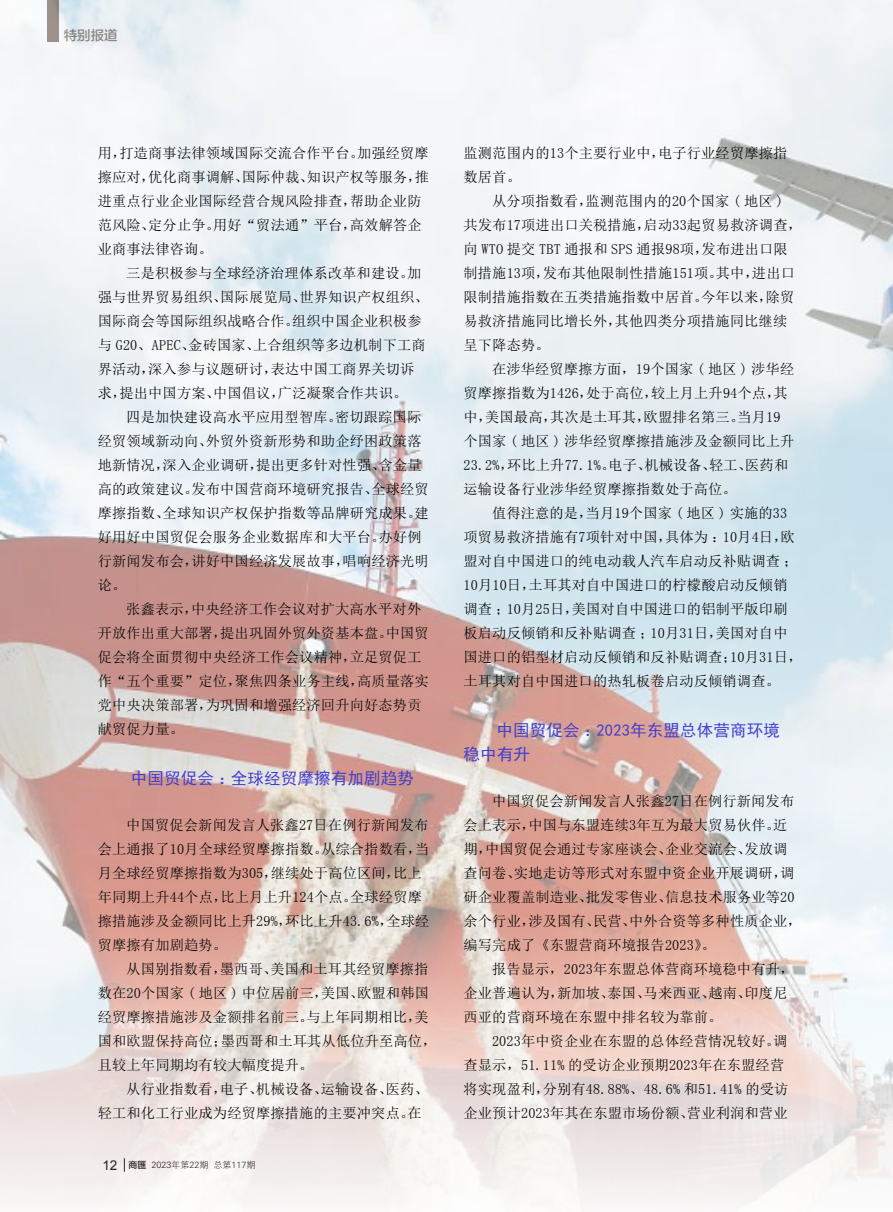
<style>
.page{position:relative;width:893px;height:1212px;background:#fff}
.page>*{position:absolute;margin:0;border:0;box-sizing:border-box;transform-origin:0 0}
.正文{font:16.5px/24px "Sim Hei";letter-spacing:.01em;color:#423fce}
.正文-2{font:14.25px/24px "Sim Sun";letter-spacing:.01em;color:#000}
.t1{font:13.5px "FZLTZHK GBK1 0";color:#553e2d}
.t2{font:9px "FZXH1 JW GB1 0";color:#231f20}
.s1{font-family:"Arial";font-size:13.5px}
.s2{font-family:"FZLTZHK GBK1 0"}
</style>
<div class="page">
<img style="left:0;top:0;width:893px;height:1206px">
<p class="t1" style="left:64px;top:28px;width:55px">特别报道</p>
<p class="正文-2" style="left:98px;top:141px;width:333px">用，打造商事法律领域国际交流合作平台。加强经贸摩擦应对，优化商事调解、国际仲裁、知识产权等服务，推进重点行业企业国际经营合规风险排查，帮助企业防范风险、定分止争。用好“贸法通”平台，高效解答企业商事法律咨询。</p>
<p class="正文-2" style="left:98px;top:261px;width:333px;text-indent:28px">三是积极参与全球经济治理体系改革和建设。加强与世界贸易组织、国际展览局、世界知识产权组织、国际商会等国际组织战略合作。组织中国企业积极参与 G20、APEC、金砖国家、上合组织等多边机制下工商界活动，深入参与议题研讨，表达中国工商界关切诉求，提出中国方案、中国倡议，广泛凝聚合作共识。</p>
<p class="正文-2" style="left:98px;top:405px;width:333px;text-indent:28px">四是加快建设高水平应用型智库。密切跟踪国际经贸领域新动向、外贸外资新形势和助企纾困政策落地新情况，深入企业调研，提出更多针对性强、含金量高的政策建议。发布中国营商环境研究报告、全球经贸摩擦指数、全球知识产权保护指数等品牌研究成果。建好用好中国贸促会服务企业数据库和大平台。办好例行新闻发布会，讲好中国经济发展故事，唱响经济光明论。</p>
<p class="正文-2" style="left:98px;top:597px;width:333px;text-indent:28px">张鑫表示，中央经济工作会议对扩大高水平对外开放作出重大部署，提出巩固外贸外资基本盘。中国贸促会将全面贯彻中央经济工作会议精神，立足贸促工作“五个重要”定位，聚焦四条业务主线，高质量落实党中央决策部署，为巩固和增强经济回升向好态势贡献贸促力量。</p>
<p class="正文" style="left:131px;top:766px;width:285px">中国贸促会：全球经贸摩擦有加剧趋势</p>
<p class="正文-2" style="left:98px;top:813px;width:333px;text-indent:28px">中国贸促会新闻发言人张鑫27日在例行新闻发布会上通报了10月全球经贸摩擦指数。从综合指数看，当月全球经贸摩擦指数为305，继续处于高位区间，比上年同期上升44个点，比上月上升124个点。全球经贸摩擦措施涉及金额同比上升29%，环比上升43.6%，全球经贸摩擦有加剧趋势。</p>
<p class="正文-2" style="left:98px;top:957px;width:340px;text-indent:28px">从国别指数看，墨西哥、美国和土耳其经贸摩擦指数在20个国家 ( 地区 ) 中位居前三，美国、欧盟和韩国经贸摩擦措施涉及金额排名前三。与上年同期相比，美国和欧盟保持高位；墨西哥和土耳其从低位升至高位，且较上年同期均有较大幅度提升。</p>
<p class="正文-2" style="left:98px;top:1077px;width:332px;text-indent:28px">从行业指数看，电子、机械设备、运输设备、医药、轻工和化工行业成为经贸摩擦措施的主要冲突点。在</p>
<p class="t2" style="left:102px;top:1160px;width:154px"><span class="s1">12</span> <span class="s2">商匯</span> 2023年第22期 总第117期</p>
<p class="正文-2" style="left:463px;top:141px;width:325px">监测范围内的13个主要行业中，电子行业经贸摩擦指数居首。</p>
<p class="正文-2" style="left:463px;top:189px;width:340px;text-indent:28px">从分项指数看，监测范围内的20个国家 ( 地区 )<br>共发布17项进出口关税措施，启动33起贸易救济调查，向 WTO 提交 TBT 通报和 SPS 通报98项，发布进出口限制措施13项，发布其他限制性措施151项。其中，进出口限制措施指数在五类措施指数中居首。今年以来，除贸易救济措施同比增长外，其他四类分项措施同比继续呈下降态势。</p>
<p class="正文-2" style="left:463px;top:357px;width:332px;text-indent:28px">在涉华经贸摩擦方面，19个国家 ( 地区 ) 涉华经贸摩擦指数为1426，处于高位，较上月上升94个点，其中，美国最高，其次是土耳其，欧盟排名第三。当月19个国家 ( 地区 ) 涉华经贸摩擦措施涉及金额同比上升<br>23.2%，环比上升77.1%。电子、机械设备、轻工、医药和运输设备行业涉华经贸摩擦指数处于高位。</p>
<p class="正文-2" style="left:463px;top:501px;width:340px;text-indent:28px">值得注意的是，当月19个国家 ( 地区 ) 实施的33项贸易救济措施有7项针对中国，具体为：10月4日，欧盟对自中国进口的纯电动载人汽车启动反补贴调查；<br>10月10日，土耳其对自中国进口的柠檬酸启动反倾销调查；10月25日，美国对自中国进口的铝制平版印刷板启动反倾销和反补贴调查；10月31日，美国对自中国进口的铝型材启动反倾销和反补贴调查；10月31日，土耳其对自中国进口的热轧板卷启动反倾销调查。</p>
<p class="正文" style="left:463px;top:718px;width:318px;text-indent:33px">中国贸促会：2023年东盟总体营商环境稳中有升</p>
<p class="正文-2" style="left:463px;top:789px;width:340px;text-indent:28px">中国贸促会新闻发言人张鑫27日在例行新闻发布会上表示，中国与东盟连续3年互为最大贸易伙伴。近期，中国贸促会通过专家座谈会、企业交流会、发放调查问卷、实地走访等形式对东盟中资企业开展调研，调研企业覆盖制造业、批发零售业、信息技术服务业等20余个行业，涉及国有、民营、中外合资等多种性质企业，编写完成了《东盟营商环境报告2023》。</p>
<p class="正文-2" style="left:463px;top:957px;width:332px;text-indent:28px">报告显示，2023年东盟总体营商环境稳中有升，企业普遍认为，新加坡、泰国、马来西亚、越南、印度尼西亚的营商环境在东盟中排名较为靠前。</p>
<p class="正文-2" style="left:463px;top:1029px;width:326px;text-indent:28px">2023年中资企业在东盟的总体经营情况较好。调查显示，51.11% 的受访企业预期2023年在东盟经营将实现盈利，分别有48.88%、48.6% 和51.41% 的受访企业预计2023年其在东盟市场份额、营业利润和营业</p>
</div>
